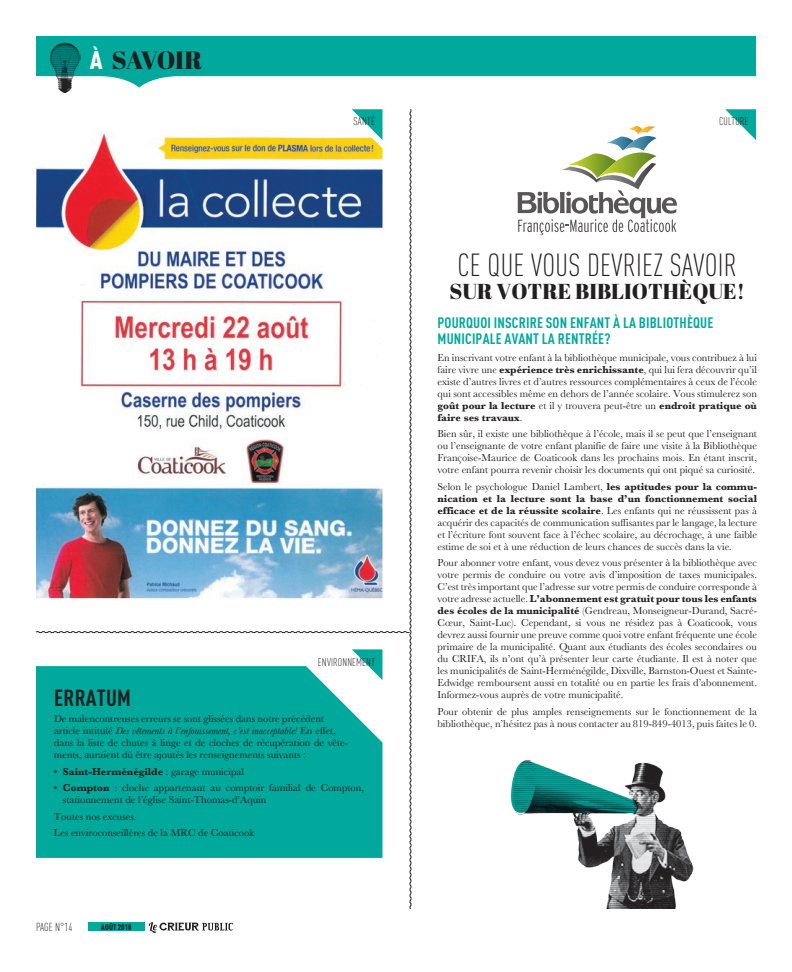
<style>
.page{position:relative;width:792px;height:972px;background:#fff}
.page>*{position:absolute;margin:0;border:0;box-sizing:border-box;transform-origin:0 0}
.t1{font:300 condensed 31.5px "DINOT";letter-spacing:.01em;color:#231f20}
.t2{font:25px "Abril Fatface";letter-spacing:-.035em;color:#231f20}
.t3{font:700 condensed 23px "DINOT";letter-spacing:.01em;color:#231f20}
.t4{font:21.6px "Abril Fatface";color:#231f20}
.t5{font:700 condensed 15px/16px "DINOT";letter-spacing:.01em;color:#00a99b}
.t6{font:300 condensed 11.5px "DINOT";color:#231f20}
.t7{font:300 condensed 11px "DINOT";letter-spacing:.01em;color:#231f20}
.t8{font:10.5px/12px "Baskerville";color:#231f20;text-align:justify}
.t9{font:700 10.5px "Baskerville";color:#231f20}
.t10{font:900 condensed 8px "DINOT";color:#231f20}
.s1{font-family:"DINOT";font-weight:900;font-stretch:condensed;color:#fff}
.s2{font-style:italic}
.s3{font-weight:400}
.s4{font-weight:700}
</style>
<div class="page">
<svg style="left:36px;top:36px;width:720px;height:52px;fill:#00a99b"></svg>
<img style="left:50px;top:42px;width:31px;height:50px">
<svg style="left:149px;top:922px;width:84px;height:11px"></svg>
<div style="left:88px;top:922px;width:56px;height:9px;background:#00a99b"></div>
<svg style="left:518px;top:126px;width:159px;height:109px"></svg>
<svg style="left:725px;top:109px;width:31px;height:31px"></svg>
<img style="left:518px;top:759px;width:176px;height:150px">
<svg style="left:511px;top:760px;width:127px;height:54px"></svg>
<svg style="left:35px;top:109px;width:377px;height:801px"></svg>
<h2 class="t2" style="left:90px;top:43px;width:108px"><span class="s1">À</span> SAVOIR</h2>
<p class="t7" style="left:353px;top:115px;width:23px">SANTÉ</p>
<p class="t7" style="left:719px;top:115px;width:31px">CULTURE</p>
<p class="t7" style="left:318px;top:656px;width:59px">ENVIRONNEMENT</p>
<h3 class="t3" style="left:54px;top:683px;width:78px">ERRATUM</h3>
<p class="t8" style="left:54px;top:713px;width:295px;text-align:left">De malencontreuses erreurs se sont glissées dans notre précédent article intitulé <span class="s2">Des vêtements à l’enfouissement, c’est inacceptable!</span> En effet, dans la liste de chutes à linge et de cloches de récupération de vête&shy;ments, auraient dû être ajoutés les renseignements suivants :</p>
<p class="t9" style="left:54px;top:764px;width:191px"><span class="s3">•</span> Saint-Herménégilde <span class="s3">: garage municipal</span></p>
<p class="t8" style="left:63px;top:782px;width:303px;text-indent:-9px">• <span class="s4">Compton</span> : cloche appartenant au comptoir familial de Compton, stationnement de l’église Saint-Thomas-d’Aquin</p>
<p class="t8" style="left:54px;top:808px;width:202px;line-height:16.5px">Toutes nos excuses.<br>Les enviroconseillères de la MRC de Coaticook</p>
<p class="t6" style="left:36px;top:921px;width:5px">PAGE</p>
<p class="t6" style="left:55px;top:921px;width:19px">N°14</p>
<p class="t10" style="left:101px;top:922px;width:32px">Août 2018</p>
<h1 class="t1" style="left:458px;top:247px;width:281px">CE QUE VOUS DEVRIEZ SAVOIR</h1>
<h3 class="t4" style="left:450px;top:276px;width:297px">SUR VOTRE BIBLIOTHÈQUE!</h3>
<h3 class="t5" style="left:438px;top:315px;width:277px">POURQUOI INSCRIRE SON ENFANT À LA BIBLIOTHÈQUE<br>MUNICIPALE AVANT LA RENTRÉE?</h3>
<p class="t8" style="left:437px;top:351px;width:321px">En inscrivant votre enfant à la bibliothèque municipale, vous contribuez à lui faire vivre une <span class="s4">expérience très enrichissante</span>, qui lui fera découvrir qu’il existe d’autres livres et d’autres ressources complémentaires à ceux de l’école qui sont accessibles même en dehors de l’année scolaire. Vous stimulerez son <span class="s4">goût pour la lecture</span> et il y trouvera peut-être un <span class="s4">endroit pratique où faire ses travaux</span>.</p>
<p class="t8" style="left:437px;top:428px;width:321px">Bien sûr, il existe une bibliothèque à l’école, mais il se peut que l’enseignant ou l’enseignante de votre enfant planifie de faire une visite à la Bibliothèque Françoise-Maurice de Coaticook dans les prochains mois. En étant inscrit, votre enfant pourra revenir choisir les documents qui ont piqué sa curiosité.</p>
<p class="t8" style="left:437px;top:480px;width:321px">Selon le psychologue Daniel Lambert, <span class="s4">les aptitudes pour la commu&shy;nication et la lecture sont la base d’un fonctionnement social efficace et de la réussite scolaire</span>. Les enfants qui ne réussissent pas à acquérir des capacités de communication suffisantes par le langage, la lecture et l’écriture font souvent face à l’échec scolaire, au décrochage, à une faible estime de soi et à une réduction de leurs chances de succès dans la vie.</p>
<p class="t8" style="left:437px;top:557px;width:321px">Pour abonner votre enfant, vous devez vous présenter à la bibliothèque avec votre permis de conduire ou votre avis d’imposition de taxes municipales.<br>C’est très important que l’adresse sur votre permis de conduire corresponde à votre adresse actuelle. <span class="s4">L’abonnement est gratuit pour tous les enfants des écoles de la municipalité</span> (Gendreau, Monseigneur-Durand, Sacré-Cœur, Saint-Luc). Cependant, si vous ne résidez pas à Coaticook, vous devrez aussi fournir une preuve comme quoi votre enfant fréquente une école primaire de la municipalité. Quant aux étudiants des écoles secondaires ou du CRIFA, ils n’ont qu’à présenter leur carte étudiante. Il est à noter que les municipalités de Saint-Herménégilde, Dixville, Barnston-Ouest et Sainte-Edwidge remboursent aussi en totalité ou en partie les frais d’abonnement.<br>Informez-vous auprès de votre municipalité.</p>
<p class="t8" style="left:437px;top:705px;width:321px">Pour obtenir de plus amples renseignements sur le fonctionnement de la bibliothèque, n’hésitez pas à nous contacter au 819-849-4013, puis faites le 0.</p>
</div>
